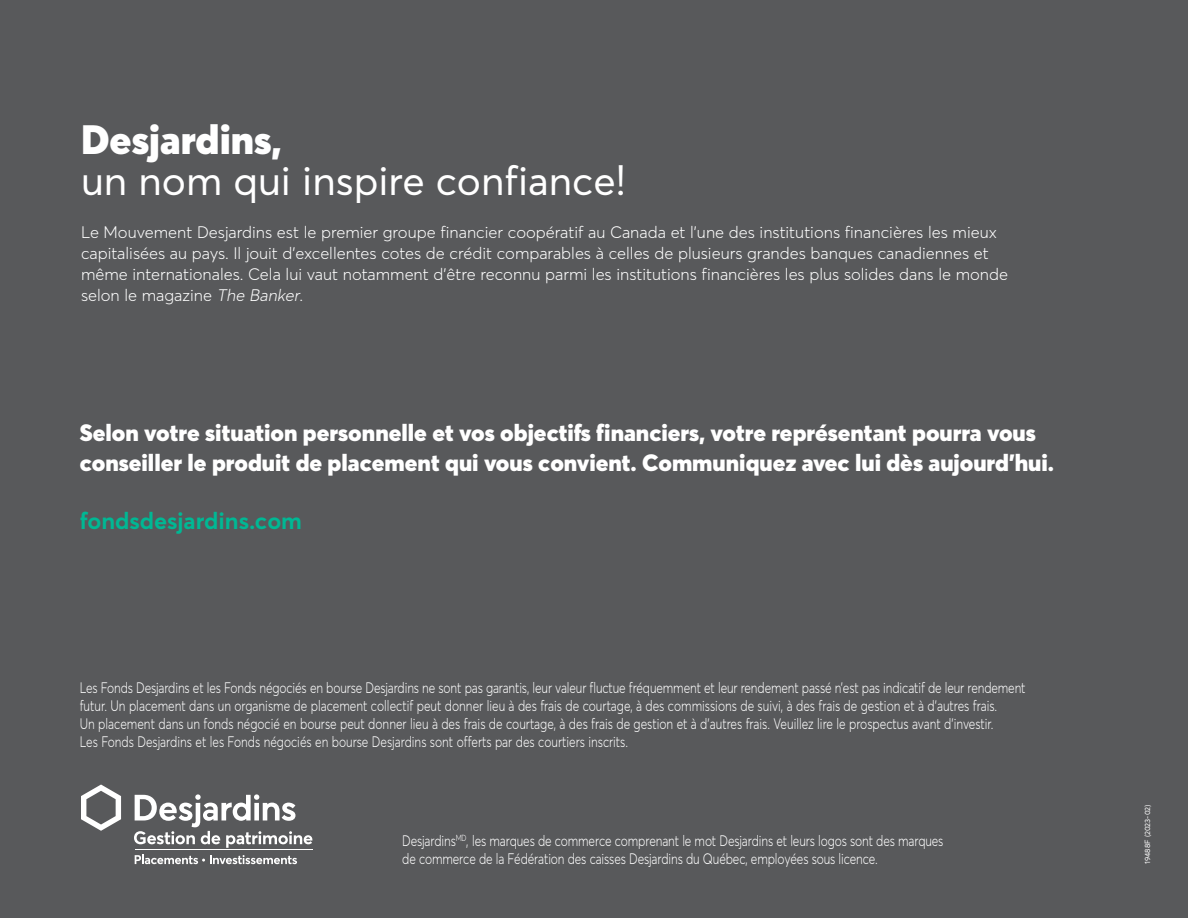
<style>
.page{position:relative;width:1188px;height:918px;background:#58595b}
.page>*{position:absolute;margin:0;border:0;box-sizing:border-box;transform-origin:0 0}
.t1{font:40.5px/40.5px "Averta";color:#fff}
.t2{font:900 23.4px/30.3px "Averta";color:#fff}
.t3{font:700 23.4px "Averta";color:#00b894}
.t4{font:300 16.5px/21px "Averta";color:#fff}
.t5{font:300 15px/18px "Averta";letter-spacing:-.01em;color:#fff;scale:.8 1}
.t6{font:7.5px "Averta";letter-spacing:.005em;color:#fff}
.s1{font-weight:900}
.s2{font-style:italic}
</style>
<div class="page">
<svg style="left:135px;top:855px;width:162px;height:9px"></svg>
<hr style="left:135px;top:849px;width:177px;height:1px;background:#fff">
<svg style="left:81px;top:785px;width:40px;height:46px"></svg>
<svg style="left:134px;top:794px;width:178px;height:54px"></svg>
<h2 class="t1" style="left:81px;top:119px;width:546px"><span class="s1">Desjardins,<br></span>un nom qui inspire confiance!</h2>
<p class="t4" style="left:81px;top:221px;width:929px">Le Mouvement Desjardins est le premier groupe financier coopératif au Canada et l’une des institutions financières les mieux capitalisées au pays. Il jouit d’excellentes cotes de crédit comparables à celles de plusieurs grandes banques canadiennes et même internationales. Cela lui vaut notamment d’être reconnu parmi les institutions financières les plus solides dans le monde selon le magazine <span class="s2">The Banker</span>.</p>
<p class="t2" style="left:80px;top:417px;width:976px">Selon votre situation personnelle et vos objectifs financiers, votre représentant pourra vous conseiller le produit de placement qui vous convient. Communiquez avec lui dès aujourd’hui.</p>
<p class="t3" style="left:80px;top:506px;width:224px">fondsdesjardins.com</p>
<p class="t5" style="left:80px;top:679px;width:1184px">Les Fonds Desjardins et les Fonds négociés en bourse Desjardins ne sont pas garantis, leur valeur fluctue fréquemment et leur rendement passé n’est pas indicatif de leur rendement futur. Un placement dans un organisme de placement collectif peut donner lieu à des frais de courtage, à des commissions de suivi, à des frais de gestion et à d’autres frais.<br>Un placement dans un fonds négocié en bourse peut donner lieu à des frais de courtage, à des frais de gestion et à d’autres frais. Veuillez lire le prospectus avant d’investir.<br>Les Fonds Desjardins et les Fonds négociés en bourse Desjardins sont offerts par des courtiers inscrits.</p>
<p class="t5" style="left:402px;top:831px;width:678px">Desjardins<sup>MD</sup>, les marques de commerce comprenant le mot Desjardins et leurs logos sont des marques de commerce de la Fédération des caisses Desjardins du Québec, employées sous licence.</p>
<p class="t6" style="left:1143px;top:864px;width:61px;rotate:-90deg">19488F (2023-02)</p>
</div>
